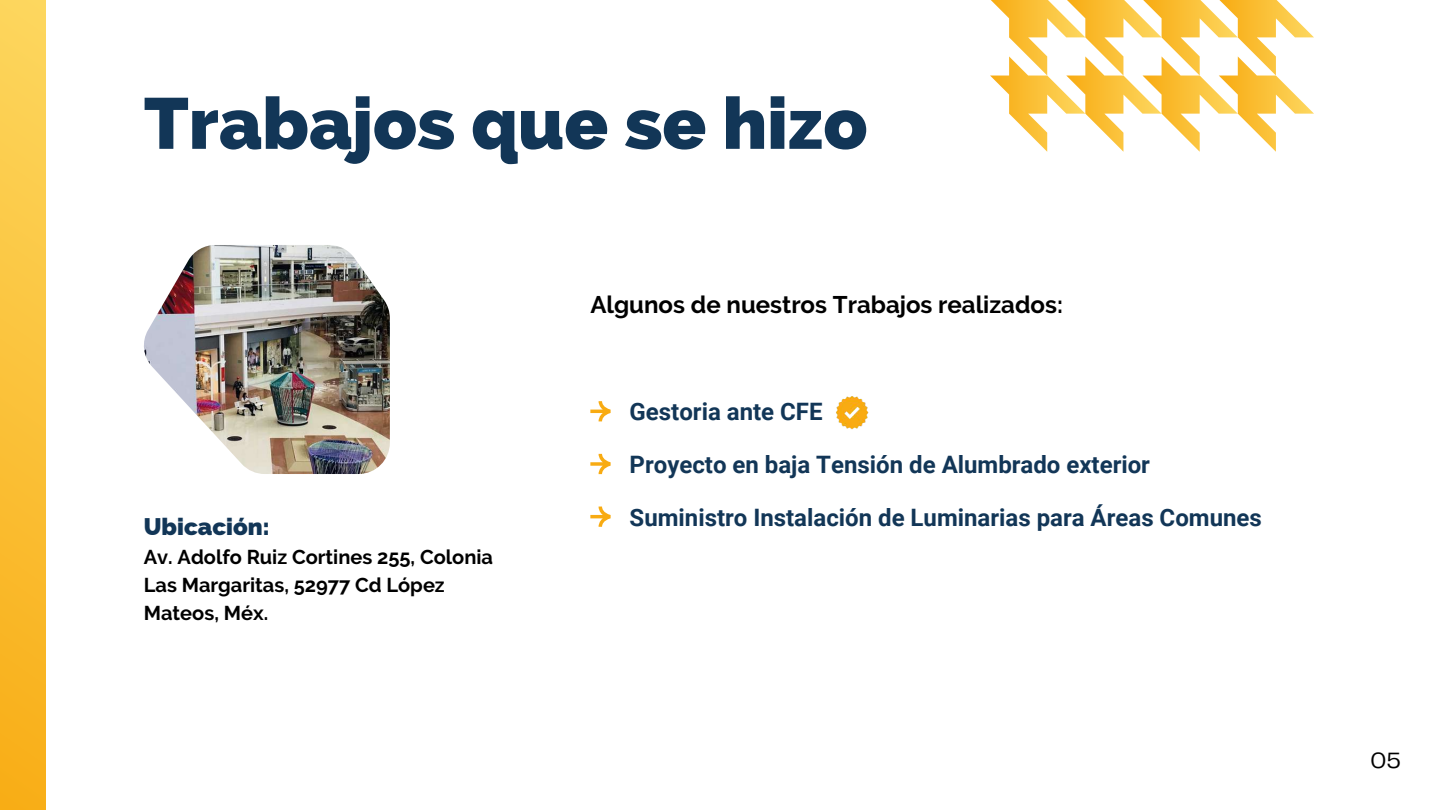
<style>
.page{position:relative;width:1440px;height:810px;background:#fff}
.page>*{position:absolute;margin:0;border:0;box-sizing:border-box;transform-origin:0 0}
.t1{font:800 72px "Raleway";color:#123657}
.t2{font:700 24px "Roboto";color:#123657}
.t3{font:700 24px "Raleway";color:#000}
.t4{font:800 24px "Raleway";color:#123657}
.t5{font:23px "Telegraf";color:#000}
.t6{font:700 20px/27.8px "Raleway";color:#000}
</style>
<div class="page">
<div style="left:0;top:0;width:46px;height:810px;background:linear-gradient(to bottom,#fdd65e,#f8ad16)"></div>
<svg style="left:590px;top:401px;width:21px;height:20px"></svg>
<svg style="left:590px;top:454px;width:21px;height:20px"></svg>
<svg style="left:590px;top:507px;width:21px;height:20px"></svg>
<svg style="left:990px;top:0;width:324px;height:152px"></svg>
<img style="left:144px;top:245px;width:246px;height:229px">
<img style="left:836px;top:396px;width:33px;height:33px">
<h1 class="t1" style="left:144px;top:81px;width:725px">Trabajos que se hizo</h1>
<p class="t3" style="left:590px;top:290px;width:474px">Algunos de nuestros Trabajos realizados:</p>
<p class="t4" style="left:144px;top:513px;width:127px">Ubicación:</p>
<p class="t6" style="left:144px;top:543px;width:351px">Av. Adolfo Ruiz Cortines 255, Colonia<br>Las Margaritas, 52977 Cd López<br>Mateos, Méx.</p>
<p class="t2" style="left:630px;top:398px;width:194px">Gestoria ante CFE</p>
<p class="t2" style="left:630px;top:451px;width:522px">Proyecto en baja Tensión de Alumbrado exterior</p>
<p class="t2" style="left:630px;top:504px;width:634px">Suministro Instalación de Luminarias para Áreas Comunes</p>
<p class="t5" style="left:1371px;top:751px;width:32px">05</p>
</div>
